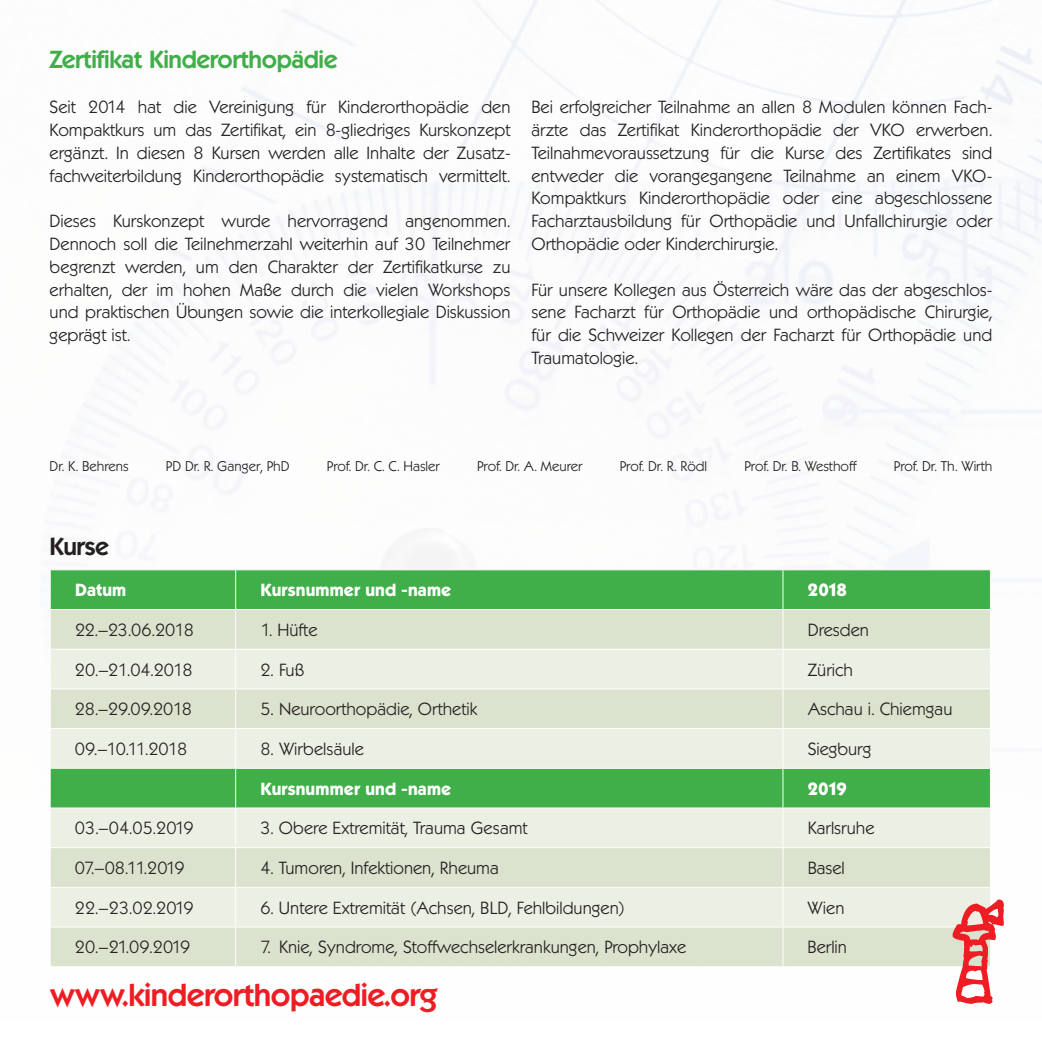
<style>
.page{position:relative;width:1042px;height:1042px;background:#fff}
.page>*{position:absolute;margin:0;border:0;box-sizing:border-box;transform-origin:0 0}
.t1{font:600 31.5px "Kabel ITCBQ";color:#ee1d23}
.t2{font:600 24.5px "Kabel ITCBQ";color:#40ae49}
.t3{font:600 24.5px "Kabel ITCBQ";color:#231f20}
.t4{font:17.5px/22.8px "Kabel ITCBQ";color:#231f20;text-align:justify}
.t5{font:700 17.5px "Kabel ITCBQ";color:#fff}
.t6{font:17.5px "Kabel ITCBQ";letter-spacing:-.045em;color:#231f20}
.t7{font:17.5px "Kabel ITCBQ";letter-spacing:-.02em;color:#231f20}
.t8{font:17.5px "Kabel ITCBQ";letter-spacing:-.025em;color:#231f20}
.t9{font:17.5px "Kabel ITCBQ";letter-spacing:-.08em;color:#231f20}
.t10{font:14px "Kabel ITCBQ";color:#231f20}
</style>
<div class="page">
<div style="left:51px;top:570px;width:939px;height:39px;background:#40ae49"></div>
<div style="left:51px;top:610px;width:939px;height:39px;background:#dbe2cd"></div>
<svg style="left:51px;top:650px;width:939px;height:197px;background:#c5debf"></svg>
<div style="left:50px;top:768px;width:186px;height:40px;background:#40ae49"></div>
<div style="left:236px;top:808px;width:754px;height:39px;background:#ecefe3"></div>
<svg style="left:51px;top:848px;width:939px;height:118px;background:#e0e6d4"></svg>
<hr style="left:235px;top:570px;width:1px;height:39px;background:#fff">
<hr style="left:235px;top:689px;width:1px;height:39px;background:#fff">
<hr style="left:235px;top:729px;width:1px;height:39px;background:#fff">
<hr style="left:50px;top:768px;width:186px;height:1px;background:#fff">
<hr style="left:50px;top:769px;width:1px;height:39px;background:#fff">
<hr style="left:236px;top:768px;width:547px;height:1px;background:#fff">
<hr style="left:235px;top:769px;width:1px;height:38px;background:#fff">
<hr style="left:783px;top:768px;width:208px;height:1px;background:#fff">
<hr style="left:235px;top:808px;width:1px;height:39px;background:#fff">
<hr style="left:235px;top:848px;width:1px;height:39px;background:#fff">
<hr style="left:235px;top:888px;width:1px;height:38px;background:#fff">
<hr style="left:235px;top:927px;width:1px;height:39px;background:#fff">
<hr style="left:51px;top:728px;width:185px;height:1px;background:#fff">
<hr style="left:236px;top:728px;width:546px;height:1px;background:#fff">
<hr style="left:783px;top:728px;width:207px;height:1px;background:#fff">
<hr style="left:51px;top:807px;width:185px;height:1px;background:#fff">
<hr style="left:236px;top:807px;width:546px;height:1px;background:#fff">
<hr style="left:783px;top:807px;width:207px;height:1px;background:#fff">
<hr style="left:51px;top:887px;width:185px;height:1px;background:#fff">
<hr style="left:236px;top:887px;width:546px;height:1px;background:#fff">
<hr style="left:783px;top:887px;width:207px;height:1px;background:#fff">
<hr style="left:51px;top:926px;width:185px;height:1px;background:#fff">
<hr style="left:236px;top:926px;width:546px;height:1px;background:#fff">
<hr style="left:783px;top:926px;width:207px;height:1px;background:#fff">
<hr style="left:51px;top:688px;width:185px;height:1px;background:#fff">
<hr style="left:235px;top:649px;width:1px;height:39px;background:#fff">
<hr style="left:236px;top:688px;width:546px;height:1px;background:#fff">
<hr style="left:783px;top:688px;width:207px;height:1px;background:#fff">
<hr style="left:235px;top:610px;width:1px;height:39px;background:#fff">
<hr style="left:782px;top:570px;width:1px;height:39px;background:#fff">
<hr style="left:782px;top:609px;width:1px;height:40px;background:#fff">
<hr style="left:782px;top:649px;width:1px;height:40px;background:#fff">
<hr style="left:782px;top:689px;width:1px;height:39px;background:#fff">
<hr style="left:782px;top:728px;width:1px;height:40px;background:#fff">
<hr style="left:782px;top:769px;width:1px;height:39px;background:#fff">
<hr style="left:782px;top:808px;width:1px;height:39px;background:#fff">
<hr style="left:782px;top:847px;width:1px;height:40px;background:#fff">
<hr style="left:782px;top:887px;width:1px;height:40px;background:#fff">
<hr style="left:782px;top:927px;width:1px;height:39px;background:#fff">
<svg style="left:952px;top:899px;width:52px;height:105px"></svg>
<h2 class="t2" style="left:50px;top:45px;width:289px">Zertifikat Kinderorthopädie</h2>
<p class="t4" style="left:50px;top:96px;width:462px">Seit 2014 hat die Vereinigung für Kinderorthopädie den Kompaktkurs um das Zertifikat, ein 8-gliedriges Kurskonzept ergänzt. In diesen 8 Kursen werden alle Inhalte der Zusatz&shy;fachweiterbildung Kinderorthopädie systematisch vermittelt.</p>
<p class="t4" style="left:50px;top:210px;width:462px">Dieses Kurskonzept wurde hervorragend angenommen.<br>Dennoch soll die Teilnehmerzahl weiterhin auf 30 Teilnehmer begrenzt werden, um den Charakter der Zertifikatkurse zu erhalten, der im hohen Maße durch die vielen Workshops und praktischen Übungen sowie die interkollegiale Diskussion geprägt ist.</p>
<p class="t4" style="left:531px;top:96px;width:462px">Bei erfolgreicher Teilnahme an allen 8 Modulen können Fach&shy;ärzte das Zertifikat Kinderorthopädie der VKO erwerben.<br>Teilnahmevoraussetzung für die Kurse des Zertifikates sind entweder die vorangegangene Teilnahme an einem VKO-Kompaktkurs Kinderorthopädie oder eine abgeschlossene Facharztausbildung für Orthopädie und Unfallchirurgie oder Orthopädie oder Kinderchirurgie.</p>
<p class="t4" style="left:531px;top:278px;width:462px">Für unsere Kollegen aus Österreich wäre das der abgeschlos&shy;sene Facharzt für Orthopädie und orthopädische Chirurgie, für die Schweizer Kollegen der Facharzt für Orthopädie und Traumatologie.</p>
<p class="t10" style="left:50px;top:458px;width:80px">Dr. K. Behrens</p>
<p class="t10" style="left:166px;top:458px;width:125px">PD Dr. R. Ganger, PhD</p>
<p class="t10" style="left:327px;top:458px;width:114px">Prof. Dr. C. C. Hasler</p>
<p class="t10" style="left:477px;top:458px;width:107px">Prof. Dr. A. Meurer</p>
<p class="t10" style="left:620px;top:458px;width:89px">Prof. Dr. R. Rödl</p>
<p class="t10" style="left:744px;top:458px;width:114px">Prof. Dr. B. Westhoff</p>
<p class="t10" style="left:894px;top:458px;width:100px">Prof. Dr. Th. Wirth</p>
<h2 class="t3" style="left:50px;top:532px;width:60px">Kurse</h2>
<p class="t5" style="left:75px;top:580px;width:53px">Datum</p>
<p class="t5" style="left:260px;top:580px;width:192px">Kursnummer und -name</p>
<p class="t5" style="left:808px;top:580px;width:41px">2018</p>
<p class="t7" style="left:75px;top:620px;width:120px">22.–23.06.2018</p>
<p class="t4" style="left:260px;top:619px;width:59px">1. Hüfte</p>
<p class="t4" style="left:808px;top:619px;width:63px">Dresden</p>
<p class="t8" style="left:75px;top:660px;width:119px">20.–21.04.2018</p>
<p class="t4" style="left:260px;top:658px;width:45px">2. Fuß</p>
<p class="t4" style="left:808px;top:658px;width:47px">Zürich</p>
<p class="t4" style="left:75px;top:698px;width:119px">28.–29.09.2018</p>
<p class="t4" style="left:260px;top:698px;width:218px">5. Neuroorthopädie, Orthetik</p>
<p class="t4" style="left:808px;top:698px;width:146px">Aschau i. Chiemgau</p>
<p class="t6" style="left:75px;top:739px;width:114px">09.–10.11.2018</p>
<p class="t4" style="left:260px;top:738px;width:105px">8. Wirbelsäule</p>
<p class="t4" style="left:808px;top:738px;width:65px">Siegburg</p>
<p class="t5" style="left:260px;top:778px;width:192px">Kursnummer und -name</p>
<p class="t5" style="left:808px;top:778px;width:41px">2019</p>
<p class="t4" style="left:75px;top:817px;width:120px">03.–04.05.2019</p>
<p class="t4" style="left:260px;top:817px;width:269px">3. Obere Extremität, Trauma Gesamt</p>
<p class="t4" style="left:807px;top:817px;width:68px">Karlsruhe</p>
<p class="t9" style="left:75px;top:858px;width:111px">07.–08.11.2019</p>
<p class="t4" style="left:260px;top:857px;width:240px">4. Tumoren, Infektionen, Rheuma</p>
<p class="t4" style="left:807px;top:857px;width:39px">Basel</p>
<p class="t4" style="left:75px;top:896px;width:120px">22.–23.02.2019</p>
<p class="t4" style="left:260px;top:896px;width:366px">6. Untere Extremität (Achsen, BLD, Fehlbildungen)</p>
<p class="t4" style="left:807px;top:896px;width:38px">Wien</p>
<p class="t6" style="left:75px;top:937px;width:117px">20.–21.09.2019</p>
<p class="t4" style="left:260px;top:936px;width:427px">7. Knie, Syndrome, Stoffwechselerkrankungen, Prophylaxe</p>
<p class="t4" style="left:807px;top:936px;width:41px">Berlin</p>
<h1 class="t1" style="left:50px;top:977px;width:389px">www.kinderorthopaedie.org</h1>
</div>
